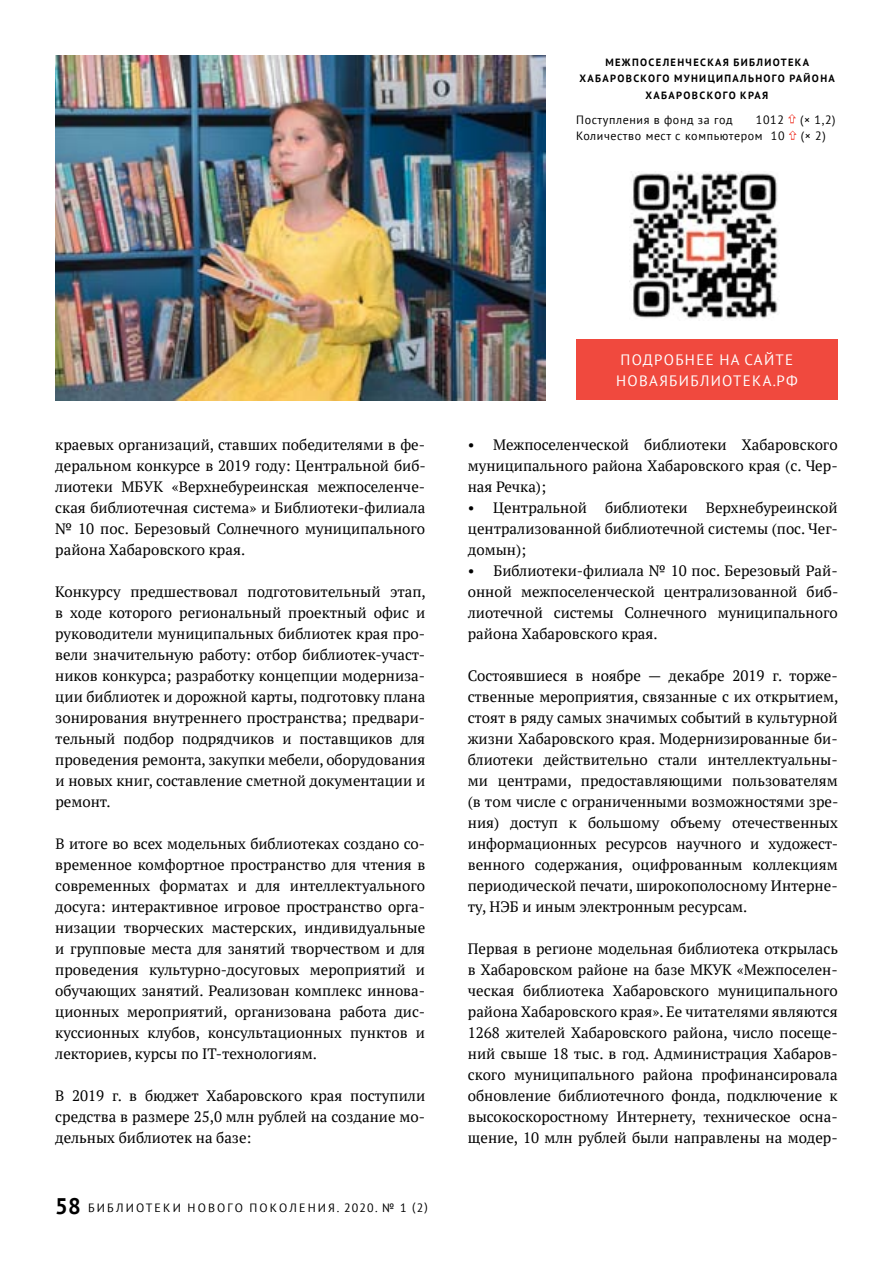
<style>
.page{position:relative;width:893px;height:1263px;background:#fff}
.page>*{position:absolute;margin:0;border:0;box-sizing:border-box;transform-origin:0 0}
.t1{font:15px/21px "PT Serif";color:#000;text-align:justify}
.t2{font:15px/21px "PT Sans";letter-spacing:.09em;color:#fff}
.t3{font:12px "PT Sans";letter-spacing:.05em;color:#000}
.t4{font:12px "PT Sans";letter-spacing:.18em;color:#000}
.t5{font:12px "PT Sans Regular 2";color:#000}
.t6{font:10.5px/16.5px "PT Sans Bold 2";letter-spacing:.13em;color:#000;text-align:center}
.s1{font-family:"PT Sans Regular 2"}
.s2{font-family:"PT Serif Regular 2"}
.s3{font-weight:700;font-size:22.5px}
</style>
<div class="page">
<svg style="left:788px;top:114px;width:8px;height:9px"></svg>
<svg style="left:789px;top:131px;width:7px;height:9px"></svg>
<div style="left:576px;top:340px;width:262px;height:60px;background:#f0493e"></div>
<img style="left:629px;top:171px;width:149px;height:148px">
<img style="left:55px;top:55px;width:490px;height:345px">
<p class="t6" style="left:579px;top:54px;width:257px">МЕЖПОСЕЛЕНЧЕСКАЯ БИБЛИОТЕКА<br>ХАБАРОВСКОГО МУНИЦИПАЛЬНОГО РАЙОНА<br>ХАБАРОВСКОГО КРАЯ</p>
<p class="t3" style="left:576px;top:112px;width:158px">Поступления в фонд за год</p>
<p class="t5" style="left:756px;top:112px;width:29px">1012</p>
<p class="t5" style="left:800px;top:112px;width:37px">(× 1,2)</p>
<p class="t3" style="left:576px;top:128px;width:210px">Количество мест с компьютером <span class="s1">10</span></p>
<p class="t5" style="left:801px;top:128px;width:26px">(× 2)</p>
<p class="t1" style="left:55px;top:433px;width:372px">краевых организаций<span class="s2">,</span> ставших победителями в фе&shy;деральном конкурсе в <span class="s2">2019</span> году<span class="s2">:</span> Центральной биб&shy;лиотеки МБУК <span class="s2">«</span>Верхнебуреинская межпоселенче&shy;ская библиотечная система<span class="s2">»</span> и Библиотеки<span class="s2">-</span>филиала № <span class="s2">10</span> пос<span class="s2">.</span> Березовый Солнечного муниципального района Хабаровского края<span class="s2">.</span></p>
<p class="t1" style="left:55px;top:580px;width:372px">Конкурсу предшествовал подготовительный этап<span class="s2">, </span>в ходе которого региональный проектный офис и руководители муниципальных библиотек края про&shy;вели значительную работу<span class="s2">:</span> отбор библиотек<span class="s2">-</span>участ&shy;ников конкурса<span class="s2">;</span> разработку концепции модерниза&shy;ции библиотек и дорожной карты<span class="s2">,</span> подготовку плана зонирования внутреннего пространства<span class="s2">;</span> предвари&shy;тельный подбор подрядчиков и поставщиков для проведения ремонта<span class="s2">,</span> закупки мебели<span class="s2">,</span> оборудования и новых книг<span class="s2">,</span> составление сметной документации и ремонт<span class="s2">.</span></p>
<p class="t1" style="left:55px;top:832px;width:372px">В итоге во всех модельных библиотеках создано со&shy;временное комфортное пространство для чтения в современных форматах и для интеллектуального досуга<span class="s2">:</span> интерактивное игровое пространство орга&shy;низации творческих мастерских<span class="s2">,</span> индивидуальные и групповые места для занятий творчеством и для проведения культурно<span class="s2">-</span>досуговых мероприятий и обучающих занятий<span class="s2">.</span> Реализован комплекс иннова&shy;ционных мероприятий<span class="s2">,</span> организована работа дис&shy;куссионных клубов<span class="s2">,</span> консультационных пунктов и лекториев<span class="s2">,</span> курсы по <span class="s2">IT-</span>технологиям<span class="s2">.</span></p>
<p class="t1" style="left:55px;top:1084px;width:372px">В <span class="s2">2019</span> г<span class="s2">.</span> в бюджет Хабаровского края поступили средства в размере <span class="s2">25,0</span> млн рублей на создание мо&shy;дельных библиотек на базе<span class="s2">:</span></p>
<p class="t4" style="left:55px;top:1200px;width:374px"><span class="s3">58</span> БИБЛИОТЕКИ НОВОГО ПОКОЛЕНИЯ<span class="s1">. 2020.</span> № <span class="s1">1 (2)</span></p>
<p class="t2" style="left:616px;top:349px;width:183px">ПОДРОБНЕЕ НА САЙТЕ<br>НОВАЯБИБЛИОТЕКА<span class="s1">.</span>РФ</p>
<p class="t1" style="left:468px;top:433px;width:371px"><span class="s2">•</span> Межпоселенческой библиотеки Хабаровского муниципального района Хабаровского края <span class="s2">(</span>с<span class="s2">.</span> Чер&shy;ная Речка<span class="s2">);</span></p>
<p class="t1" style="left:468px;top:496px;width:371px"><span class="s2">•</span> Центральной библиотеки Верхнебуреинской централизованной библиотечной системы <span class="s2">(</span>пос<span class="s2">.</span> Чег&shy;домын<span class="s2">);</span></p>
<p class="t1" style="left:468px;top:559px;width:372px"><span class="s2">•</span> Библиотеки<span class="s2">-</span>филиала № <span class="s2">10</span> пос<span class="s2">.</span> Березовый Рай&shy;онной межпоселенческой централизованной биб&shy;лиотечной системы Солнечного муниципального района Хабаровского края<span class="s2">.</span></p>
<p class="t1" style="left:468px;top:664px;width:372px">Состоявшиеся в ноябре <span class="s2">—</span> декабре <span class="s2">2019</span> г<span class="s2">.</span> торже&shy;ственные мероприятия<span class="s2">,</span> связанные с их открытием<span class="s2">, </span>стоят в ряду самых значимых событий в культурной жизни Хабаровского края<span class="s2">.</span> Модернизированные би&shy;блиотеки действительно стали интеллектуальны&shy;ми центрами<span class="s2">,</span> предоставляющими пользователям <span class="s2">(</span>в том числе с ограниченными возможностями зре&shy;ния<span class="s2">)</span> доступ к большому объему отечественных информационных ресурсов научного и художест&shy;венного содержания<span class="s2">,</span> оцифрованным коллекциям периодической печати<span class="s2">,</span> широкополосному Интерне&shy;ту<span class="s2">,</span> НЭБ и иным электронным ресурсам<span class="s2">.</span></p>
<p class="t1" style="left:468px;top:937px;width:372px">Первая в регионе модельная библиотека открылась в Хабаровском районе на базе МКУК <span class="s2">«</span>Межпоселен&shy;ческая библиотека Хабаровского муниципального района Хабаровского края<span class="s2">».</span> Ее читателями являются <span class="s2">1268</span> жителей Хабаровского района<span class="s2">,</span> число посеще&shy;ний свыше <span class="s2">18</span> тыс<span class="s2">.</span> в год<span class="s2">.</span> Администрация Хабаров&shy;ского муниципального района профинансировала обновление библиотечного фонда<span class="s2">,</span> подключение к высокоскоростному Интернету<span class="s2">,</span> техническое осна&shy;щение<span class="s2">, 10</span> млн рублей были направлены на модер<span class="s2">-</span></p>
</div>
